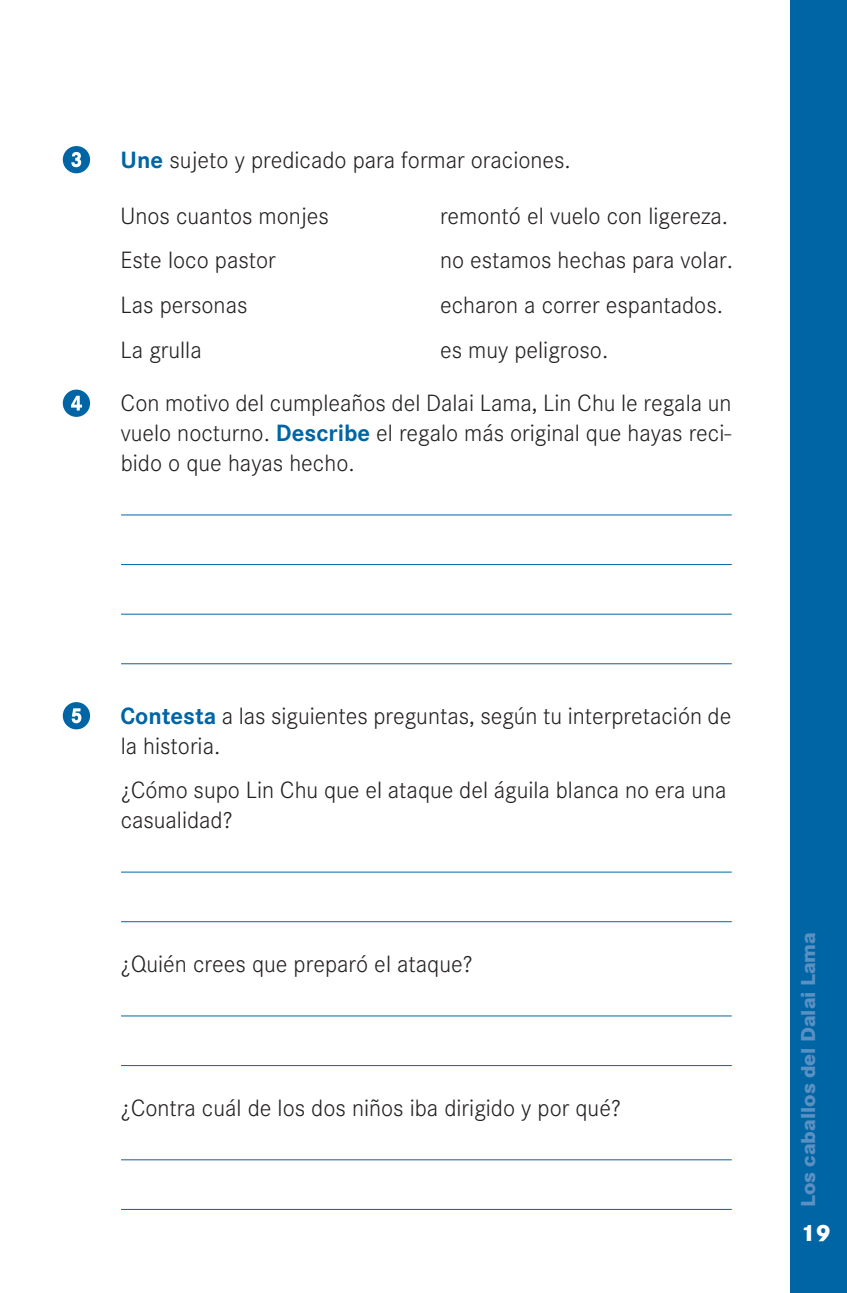
<style>
.page{position:relative;width:847px;height:1293px;background:#fff}
.page>*{position:absolute;margin:0;border:0;box-sizing:border-box;transform-origin:0 0}
.t1{font:300 24.5px/44.6px "Corporate S";color:#231f20}
.t2{font:800 24.5px "Corporate S";color:#fff}
.t3{font:800 21px "Corporate S";color:#5a90c2}
.s1{font-weight:700;color:#0065a4}
</style>
<div class="page">
<div style="left:790px;top:0;width:56px;height:1293px;background:#0065a4"></div>
<svg style="left:63px;top:146px;width:27px;height:27px"></svg>
<svg style="left:63px;top:389px;width:27px;height:28px"></svg>
<hr style="left:121px;top:514px;width:610px;height:1px;background:#0065a4">
<hr style="left:121px;top:564px;width:610px;height:1px;background:#0065a4">
<hr style="left:121px;top:614px;width:610px;height:1px;background:#0065a4">
<hr style="left:121px;top:663px;width:610px;height:1px;background:#0065a4">
<svg style="left:63px;top:702px;width:27px;height:27px"></svg>
<hr style="left:121px;top:871px;width:610px;height:1px;background:#0065a4">
<hr style="left:121px;top:921px;width:610px;height:1px;background:#0065a4">
<hr style="left:121px;top:1015px;width:610px;height:1px;background:#0065a4">
<hr style="left:121px;top:1065px;width:610px;height:1px;background:#0065a4">
<hr style="left:121px;top:1159px;width:610px;height:1px;background:#0065a4">
<hr style="left:121px;top:1209px;width:610px;height:1px;background:#0065a4">
<p class="t1" style="left:120px;top:139px;width:451px"><span class="s1">Une</span> sujeto y predicado para formar oraciones.</p>
<p class="t1" style="left:120px;top:196px;width:210px">Unos cuantos monjes<br>Este loco pastor<br>Las personas<br>La grulla</p>
<p class="t1" style="left:440px;top:196px;width:294px">remontó el vuelo con ligereza. no estamos hechas para volar. echaron a correr espantados. es muy peligroso.</p>
<p class="t1" style="left:120px;top:390px;width:612px;line-height:29.8px;text-align:justify">Con motivo del cumpleaños del Dalai Lama, Lin Chu le regala un vuelo nocturno. <span class="s1">Describe</span> el regalo más original que hayas reci&shy;bido o que hayas hecho.</p>
<p class="t1" style="left:120px;top:703px;width:612px;line-height:29.8px"><span class="s1">Contesta</span> a las siguientes preguntas, según tu interpretación de la historia.</p>
<p class="t1" style="left:121px;top:777px;width:607px;line-height:29.8px">¿Cómo supo Lin Chu que el ataque del águila blanca no era una casualidad?</p>
<p class="t1" style="left:121px;top:943px;width:353px">¿Quién crees que preparó el ataque?</p>
<p class="t1" style="left:121px;top:1087px;width:501px">¿Contra cuál de los dos niños iba dirigido y por qué?</p>
<p class="t3" style="left:800px;top:1207px;width:277px;rotate:-90deg">Los caballos del Dalai Lama</p>
<p class="t2" style="left:800px;top:1223px;width:32px">19</p>
</div>
